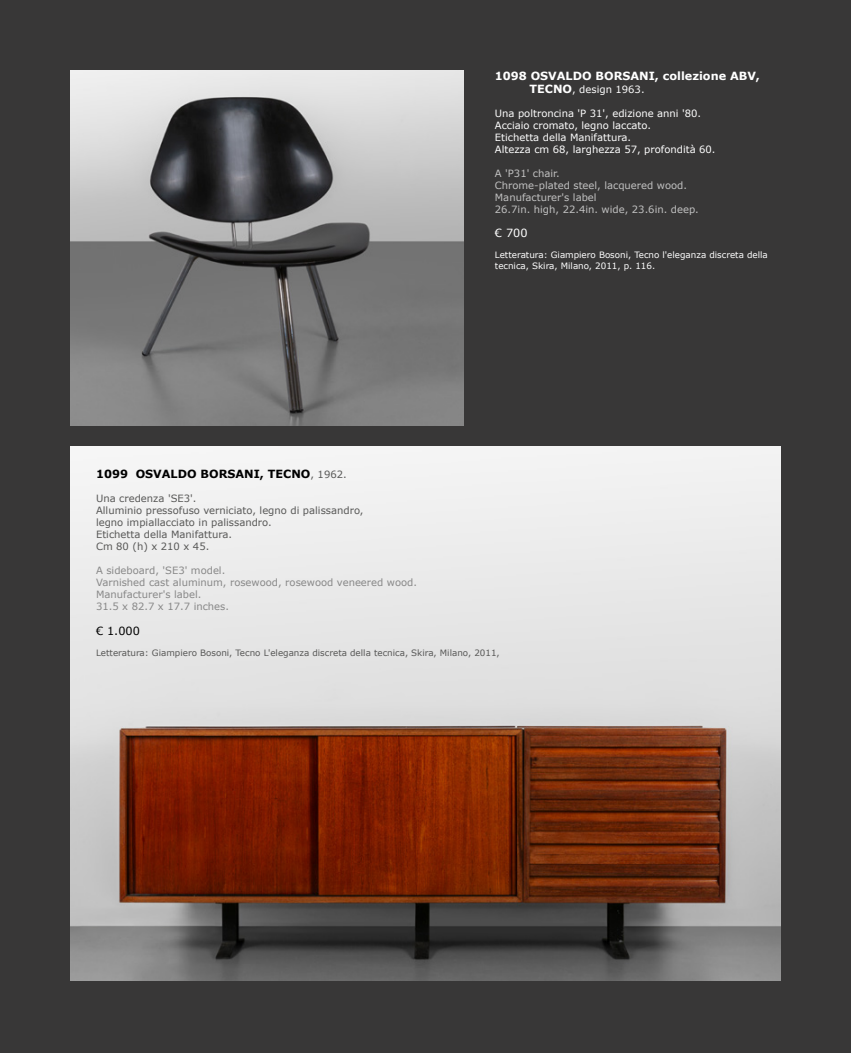
<style>
.page{position:relative;width:851px;height:1053px;background:#fff}
.page>*{position:absolute;margin:0;border:0;box-sizing:border-box;transform-origin:0 0}
.t1{font:700 11.25px "Verdana";color:#fff}
.t2{font:700 11.25px "Verdana";color:#000}
.t3{font:11.25px "Verdana";color:#000}
.t4{font:11.25px "Verdana";color:#fff}
.t5{font:10px/12px "Verdana";color:#fff}
.t6{font:10px/12px "Verdana";color:#575756}
.t7{font:10px/12px "Verdana";color:#878787}
.t8{font:10px/12px "Verdana";color:#c2c2c2}
.t9{font:8.75px/10.5px "Verdana";color:#fff}
.t10{font:8.75px "Verdana";color:#575756}
.s1{font-weight:700;font-size:11.25px}
.s2{font-weight:400;font-size:10px;color:#575756}
</style>
<div class="page">
<div style="left:0;top:0;width:850px;height:1052px;background:#383737"></div>
<img style="left:71px;top:446px;width:709px;height:534px">
<img style="left:71px;top:71px;width:392px;height:354px">
<p class="t1" style="left:495px;top:68px;width:266px">1098 OSVALDO BORSANI, collezione ABV,</p>
<p class="t5" style="left:529px;top:83px;width:117px"><span class="s1">TECNO</span>, design 1963.</p>
<p class="t5" style="left:495px;top:107px;width:222px">Una poltroncina 'P 31', edizione anni '80.<br>Acciaio cromato, legno laccato.<br>Etichetta della Manifattura.<br>Altezza cm 68, larghezza 57, profondità 60.</p>
<p class="t8" style="left:495px;top:167px;width:205px">A 'P31' chair.<br>Chrome-plated steel, lacquered wood.<br>Manufacturer's label<br>26.7in. high, 22.4in. wide, 23.6in. deep.</p>
<p class="t4" style="left:495px;top:225px;width:34px">€ 700</p>
<p class="t9" style="left:495px;top:249px;width:274px">Letteratura: Giampiero Bosoni, Tecno l'eleganza discreta della tecnica, Skira, Milano, 2011, p. 116.</p>
<p class="t2" style="left:96px;top:466px;width:252px">1099 OSVALDO BORSANI, TECNO<span class="s2">, 1962.</span></p>
<p class="t6" style="left:96px;top:492px;width:269px">Una credenza 'SE3'.<br>Alluminio pressofuso verniciato, legno di palissandro, legno impiallacciato in palissandro.<br>Etichetta della Manifattura.<br>Cm 80 (h) x 210 x 45.</p>
<p class="t7" style="left:96px;top:564px;width:322px">A sideboard, 'SE3' model.<br>Varnished cast aluminum, rosewood, rosewood veneered wood.<br>Manufacturer's label.<br>31.5 x 82.7 x 17.7 inches.</p>
<p class="t3" style="left:96px;top:623px;width:45px">€ 1.000</p>
<p class="t10" style="left:96px;top:647px;width:405px">Letteratura: Giampiero Bosoni, Tecno L'eleganza discreta della tecnica, Skira, Milano, 2011,</p>
</div>
